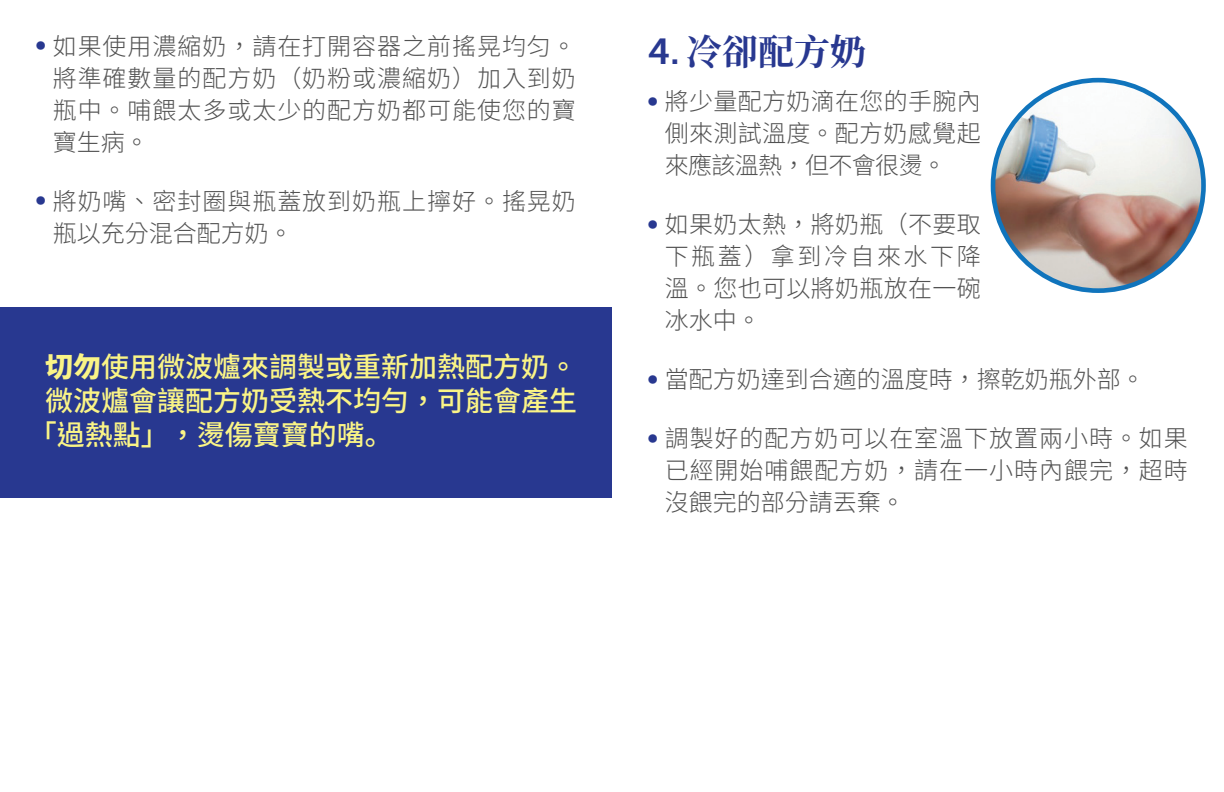
<style>
.page{position:relative;width:1224px;height:792px;background:#fff}
.page>*{position:absolute;margin:0;border:0;box-sizing:border-box;transform-origin:0 0}
.Subhead{font:700 36px "Source Han Serif TC";color:#283890}
.Bulleted_List{font:500 28px "Source Han Sans TC";color:#faf486}
.t1{font:300 24px/32px "Source Han Sans TC";letter-spacing:.04em;color:#525252;text-align:justify}
.t2{font:300 24px "Source Han Sans TC";color:#525252}
.s1{font-family:"Avenir";font-weight:400;color:#283890}
.s2{font-weight:800}
.s3{font-family:"Museo Slab 700";font-weight:400}
</style>
<div class="page">
<div style="left:0;top:307px;width:612px;height:190px;background:#283890"></div>
<img style="left:993px;top:80px;width:211px;height:211px;border-radius:105px">
<div style="left:991px;top:78px;width:215px;height:215px;border:5px solid #1074bc;border-radius:50%"></div>
<p class="t1" style="left:53px;top:31px;width:525px;text-indent:-18px"><span class="s1">•</span> 如果使用濃縮奶，請在打開容器之前搖晃均匀。將準確數量的配方奶（奶粉或濃縮奶）加入到奶瓶中。哺餵太多或太少的配方奶都可能使您的寶寶生病。</p>
<p class="t1" style="left:53px;top:186px;width:525px;text-indent:-18px"><span class="s1">•</span> 將奶嘴、密封圈與瓶蓋放到奶瓶上擰好。搖晃奶瓶以充分混合配方奶。</p>
<p class="Bulleted_List" style="left:45px;top:351px;width:533px"><span class="s2">切勿</span>使用微波爐來調製或重新加熱配方奶。</p>
<p class="Bulleted_List" style="left:45px;top:385px;width:533px">微波爐會讓配方奶受熱不均勻，可能會產生</p>
<p class="Bulleted_List" style="left:29px;top:419px;width:365px">「過熱點」，燙傷寶寶的嘴。</p>
<p class="Subhead" style="left:648px;top:32px;width:219px"><span class="s3">4.</span> 冷卻配方奶</p>
<p class="t1" style="left:665px;top:86px;width:317px;text-indent:-18px"><span class="s1">•</span> 將少量配方奶滴在您的手腕內側來測試溫度。配方奶感覺起來應該溫熱，但不會很燙。</p>
<p class="t1" style="left:665px;top:209px;width:317px;text-indent:-18px"><span class="s1">•</span> 如果奶太熱，將奶瓶（不要取下瓶蓋）拿到冷自來水下降溫。您也可以將奶瓶放在一碗冰水中。</p>
<p class="t2" style="left:647px;top:366px;width:499px"><span class="s1">•</span> 當配方奶達到合適的溫度時，擦乾奶瓶外部。</p>
<p class="t1" style="left:665px;top:423px;width:525px;text-indent:-18px"><span class="s1">•</span> 調製好的配方奶可以在室溫下放置兩小時。如果已經開始哺餵配方奶，請在一小時內餵完，超時沒餵完的部分請丟棄。</p>
</div>
